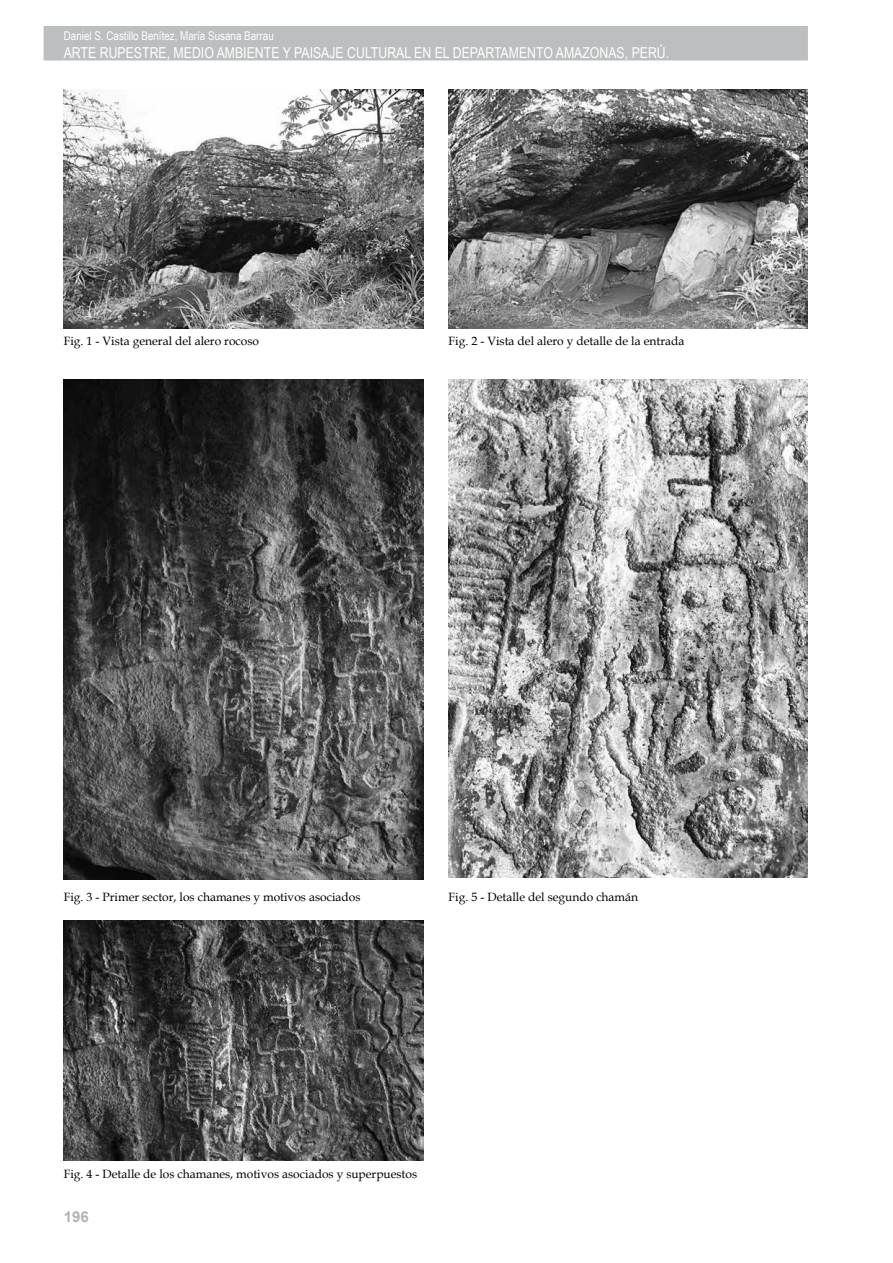
<style>
.page{position:relative;width:893px;height:1263px;background:#fff}
.page>*{position:absolute;margin:0;border:0;box-sizing:border-box;transform-origin:0 0}
.t1{font:15px "Arial Narrow";color:#fff}
.t2{font:700 15px "Arial";color:#b1b4b6}
.t3{font:12px "Book Antiqua";color:#000}
.t4{font:12px "Arial Narrow";color:#fff}
</style>
<div class="page">
<div style="left:44px;top:26px;width:764px;height:34px;background:#bcbec0"></div>
<img style="left:64px;top:89px;width:359px;height:240px">
<img style="left:449px;top:89px;width:359px;height:240px">
<img style="left:64px;top:379px;width:359px;height:500px">
<img style="left:64px;top:921px;width:359px;height:239px">
<img style="left:449px;top:379px;width:359px;height:499px">
<p class="t4" style="left:64px;top:27px;width:212px">Daniel S. Castillo Benítez, María Susana Barrau</p>
<p class="t1" style="left:64px;top:41px;width:607px">ARTE RUPESTRE, MEDIO AMBIENTE Y PAISAJE CULTURAL EN EL DEPARTAMENTO AMAZONAS, PERÚ.</p>
<p class="t3" style="left:64px;top:333px;width:197px">Fig. 1 - Vista general del alero rocoso</p>
<p class="t3" style="left:449px;top:333px;width:237px">Fig. 2 - Vista del alero y detalle de la entrada</p>
<p class="t3" style="left:64px;top:888px;width:298px">Fig. 3 - Primer sector, los chamanes y motivos asociados</p>
<p class="t3" style="left:449px;top:888px;width:191px">Fig. 5 - Detalle del segundo chamán</p>
<p class="t3" style="left:64px;top:1166px;width:355px">Fig. 4 - Detalle de los chamanes, motivos asociados y superpuestos</p>
<p class="t2" style="left:64px;top:1206px;width:27px">196</p>
</div>
